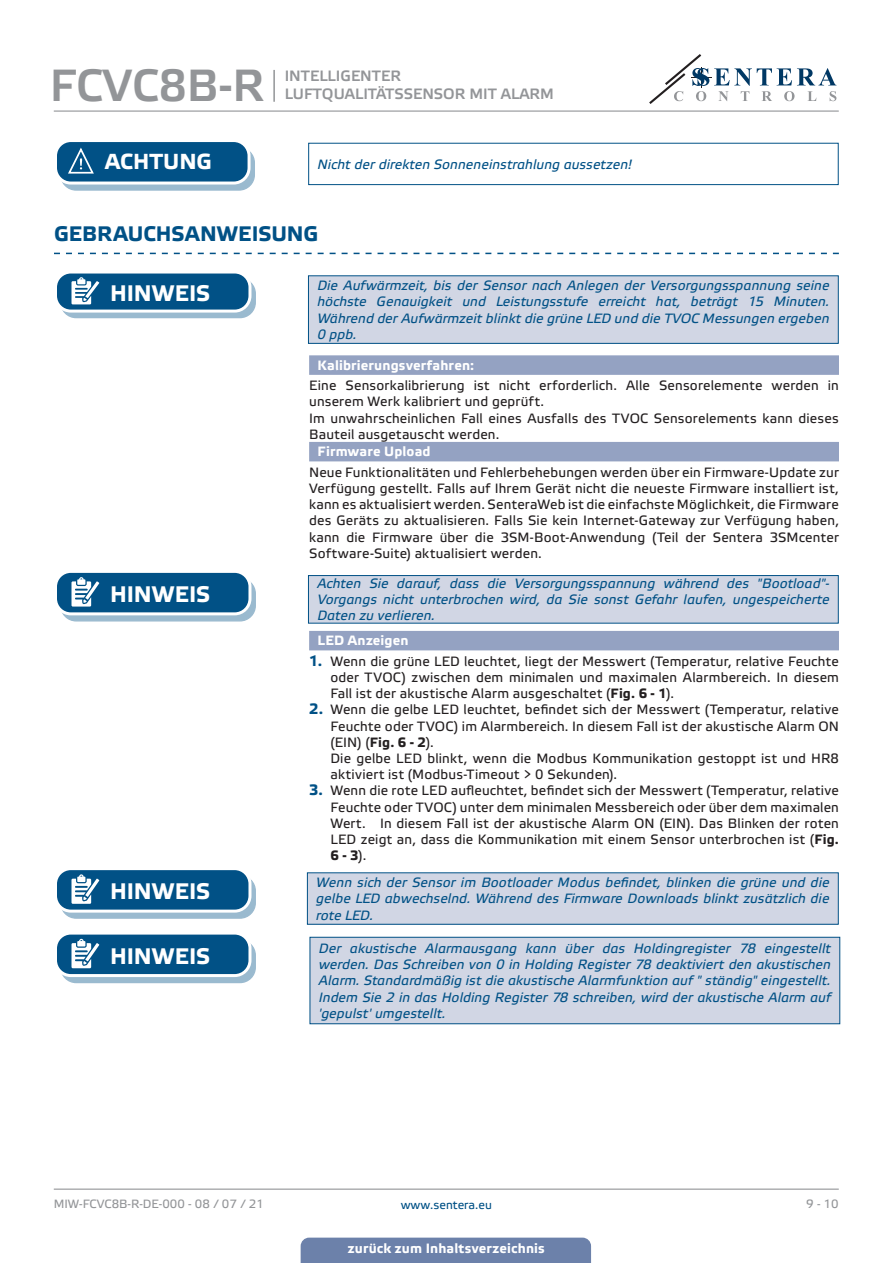
<style>
.page{position:relative;width:893px;height:1263px;background:#fff}
.page>*{position:absolute;margin:0;border:0;box-sizing:border-box;transform-origin:0 0}
.t1{font:45px "Etelka Medium Pro";color:#939598}
.t2{font:700 22.5px "Etelka Text Pro";color:#fff}
.t3{font:700 21.75px "Etelka Text Pro";color:#fff}
.t4{font:700 21px "Etelka Text Pro";letter-spacing:.005em;color:#015186}
.t5{font:15px/18px "Etelka Medium Pro";color:#939598}
.body{font:13.5px/16.2px "Etelka Text Pro";letter-spacing:.015em;color:#231f20;text-align:justify}
.attention{font:italic 13.5px/16.2px "Etelka Text Pro";letter-spacing:.01em;color:#015186;text-align:justify}
.body-2{font:italic 13.5px/16.2px "Etelka Text Pro";letter-spacing:.01em;color:#015186;text-align:justify}
.Numbering{font:13.5px/16.2px "Etelka Text Pro";letter-spacing:.015em;color:#231f20}
.Number-roman{font:700 13.5px "Etelka Text Pro";letter-spacing:.015em;color:#fff}
.t6{font:12px "Etelka Text Pro";color:#939598}
.t7{font:12px "Etelka Text Pro";color:#015186}
.s1{font-weight:700;font-size:15px;color:#015186}
.s2{font-weight:700}
</style>
<div class="page">
<hr style="left:54px;top:111px;width:785px;height:1px;background:#939598">
<hr style="left:54px;top:1188px;width:785px;height:2px;background:#939598">
<svg style="left:649px;top:54px;width:187px;height:50px"></svg>
<div style="left:301px;top:1237px;width:290px;height:26px;background:#6c81aa"></div>
<hr style="left:273px;top:70px;width:2px;height:32px;background:#939598">
<svg style="left:54px;top:253px;width:785px;height:1px"></svg>
<div style="left:309px;top:355px;width:530px;height:20px;background:#94a2c2"></div>
<div style="left:309px;top:442px;width:530px;height:19px;background:#94a2c2"></div>
<div style="left:309px;top:631px;width:530px;height:19px;background:#94a2c2"></div>
<div style="left:61px;top:148px;width:193px;height:42px;background:#9abacf;border-radius:15px"></div>
<div style="left:60px;top:147px;width:195px;height:44px;border:1px solid #015186;border-radius:15px"></div>
<div style="left:56px;top:141px;width:193px;height:42px;background:#015186;border-radius:15px"></div>
<div style="left:54px;top:139px;width:197px;height:46px;border:3px solid #fff;border-radius:15px"></div>
<svg style="left:67px;top:147px;width:37px;height:37px"></svg>
<div style="left:308px;top:143px;width:531px;height:42px;border:1px solid #015186"></div>
<div style="left:61px;top:278px;width:194px;height:40px;background:#9abacf;border-radius:15px"></div>
<div style="left:60px;top:278px;width:196px;height:40px;border:1px solid #015186;border-radius:15px"></div>
<div style="left:56px;top:272px;width:194px;height:39px;background:#015186;border-radius:15px"></div>
<div style="left:54px;top:270px;width:197px;height:43px;border:3px solid #fff;border-radius:15px"></div>
<svg style="left:71px;top:277px;width:34px;height:35px"></svg>
<div style="left:308px;top:276px;width:530px;height:67px;background:#d1d6e4"></div>
<div style="left:308px;top:275px;width:531px;height:69px;border:1px solid #015186"></div>
<svg style="left:61px;top:578px;width:194px;height:43px"></svg>
<div style="left:60px;top:578px;width:196px;height:43px;border:1px solid #015186;border-radius:15px"></div>
<div style="left:56px;top:571px;width:194px;height:43px;background:#015186;border-radius:15px"></div>
<div style="left:54px;top:570px;width:197px;height:45px;border:3px solid #fff;border-radius:15px"></div>
<svg style="left:71px;top:577px;width:34px;height:38px"></svg>
<div style="left:308px;top:575px;width:530px;height:48px;background:#d1d6e4"></div>
<div style="left:308px;top:575px;width:531px;height:48px;border:1px solid #015186"></div>
<svg style="left:61px;top:876px;width:194px;height:42px"></svg>
<div style="left:60px;top:875px;width:196px;height:44px;border:1px solid #015186;border-radius:15px"></div>
<div style="left:56px;top:869px;width:194px;height:42px;background:#015186;border-radius:15px"></div>
<div style="left:54px;top:867px;width:197px;height:45px;border:3px solid #fff;border-radius:15px"></div>
<svg style="left:71px;top:874px;width:34px;height:38px"></svg>
<div style="left:307px;top:873px;width:531px;height:51px;background:#d1d6e4"></div>
<div style="left:307px;top:872px;width:532px;height:53px;border:1px solid #015186"></div>
<div style="left:61px;top:940px;width:194px;height:42px;background:#9abacf;border-radius:15px"></div>
<div style="left:60px;top:939px;width:196px;height:44px;border:1px solid #015186;border-radius:15px"></div>
<div style="left:56px;top:933px;width:194px;height:42px;background:#015186;border-radius:15px"></div>
<div style="left:54px;top:931px;width:197px;height:46px;border:3px solid #fff;border-radius:15px"></div>
<svg style="left:71px;top:939px;width:34px;height:37px"></svg>
<div style="left:310px;top:937px;width:530px;height:87px;background:#d1d6e4"></div>
<div style="left:310px;top:937px;width:530px;height:87px;border:1px solid #015186"></div>
<h1 class="t1" style="left:50px;top:61px;width:216px">FCVC8B-R</h1>
<p class="t5" style="left:285px;top:67px;width:271px">INTELLIGENTER<br>LUFTQUALITÄTSSENSOR MIT ALARM</p>
<p class="t3" style="left:105px;top:150px;width:108px">ACHTUNG</p>
<p class="attention" style="left:318px;top:157px;width:316px">Nicht der direkten Sonneneinstrahlung aussetzen!</p>
<p class="t4" style="left:54px;top:222px;width:266px">GEBRAUCHSANWEISUNG</p>
<p class="t2" style="left:110px;top:281px;width:102px">HINWEIS</p>
<p class="attention" style="left:317px;top:278px;width:514px">Die Aufwärmzeit, bis der Sensor nach Anlegen der Versorgungsspannung seine höchste Genauigkeit und Leistungsstufe erreicht hat, beträgt 15 Minuten.<br>Während der Aufwärmzeit blinkt die grüne LED und die TVOC Messungen ergeben 0 ppb.</p>
<p class="Number-roman" style="left:318px;top:358px;width:158px">Kalibrierungsverfahren:</p>
<p class="body" style="left:309px;top:378px;width:531px">Eine Sensorkalibrierung ist nicht erforderlich. Alle Sensorelemente werden in unserem Werk kalibriert und geprüft.</p>
<p class="body" style="left:309px;top:411px;width:531px">Im unwahrscheinlichen Fall eines Ausfalls des TVOC Sensorelements kann dieses<br>Bauteil ausgetauscht werden.</p>
<p class="Number-roman" style="left:318px;top:444px;width:114px">Firmware Upload</p>
<p class="body" style="left:309px;top:465px;width:531px">Neue Funktionalitäten und Fehlerbehebungen werden über ein Firmware-Update zur Verfügung gestellt. Falls auf Ihrem Gerät nicht die neueste Firmware installiert ist, kann es aktualisiert werden. SenteraWeb ist die einfachste Möglichkeit, die Firmware des Geräts zu aktualisieren. Falls Sie kein Internet-Gateway zur Verfügung haben, kann die Firmware über die 3SM-Boot-Anwendung (Teil der Sentera 3SMcenter Software-Suite) aktualisiert werden.</p>
<p class="t2" style="left:110px;top:582px;width:102px">HINWEIS</p>
<p class="attention" style="left:317px;top:576px;width:514px">Achten Sie darauf, dass die Versorgungsspannung während des "Bootload"- Vorgangs nicht unterbrochen wird, da Sie sonst Gefahr laufen, ungespeicherte Daten zu verlieren.</p>
<p class="Number-roman" style="left:318px;top:633px;width:92px">LED Anzeigen</p>
<p class="body" style="left:330px;top:654px;width:510px;text-indent:-21px"><span class="s1">1.</span> Wenn die grüne LED leuchtet, liegt der Messwert (Temperatur, relative Feuchte oder TVOC) zwischen dem minimalen und maximalen Alarmbereich. In diesem Fall ist der akustische Alarm ausgeschaltet (<span class="s2">Fig. 6 - 1</span>).</p>
<p class="body" style="left:330px;top:702px;width:510px;text-indent:-21px"><span class="s1">2.</span> Wenn die gelbe LED leuchtet, befindet sich der Messwert (Temperatur, relative Feuchte oder TVOC) im Alarmbereich. In diesem Fall ist der akustische Alarm ON (EIN) (<span class="s2">Fig. 6 - 2</span>).</p>
<p class="Numbering" style="left:330px;top:751px;width:510px">Die gelbe LED blinkt, wenn die Modbus Kommunikation gestoppt ist und HR8 aktiviert ist (Modbus-Timeout &gt; 0 Sekunden).</p>
<p class="body" style="left:330px;top:783px;width:510px;text-indent:-21px"><span class="s1">3.</span> Wenn die rote LED aufleuchtet, befindet sich der Messwert (Temperatur, relative Feuchte oder TVOC) unter dem minimalen Messbereich oder über dem maximalen Wert. In diesem Fall ist der akustische Alarm ON (EIN). Das Blinken der roten LED zeigt an, dass die Kommunikation mit einem Sensor unterbrochen ist (<span class="s2">Fig.<br>6 - 3</span>).</p>
<p class="t2" style="left:110px;top:879px;width:102px">HINWEIS</p>
<p class="body-2" style="left:316px;top:875px;width:515px">Wenn sich der Sensor im Bootloader Modus befindet, blinken die grüne und die gelbe LED abwechselnd. Während des Firmware Downloads blinkt zusätzlich die rote LED.</p>
<p class="t2" style="left:110px;top:943px;width:102px">HINWEIS</p>
<p class="attention" style="left:319px;top:941px;width:514px">Der akustische Alarmausgang kann über das Holdingregister 78 eingestellt werden. Das Schreiben von 0 in Holding Register 78 deaktiviert den akustischen Alarm. Standardmäßig ist die akustische Alarmfunktion auf " ständig" eingestellt.<br>Indem Sie 2 in das Holding Register 78 schreiben, wird der akustische Alarm auf 'gepulst' umgestellt.</p>
<p class="t6" style="left:54px;top:1197px;width:212px">MIW-FCVC8B-R-DE-000 - 08 / 07 / 21</p>
<p class="t7" style="left:401px;top:1198px;width:93px">www.sentera.eu</p>
<p class="t6" style="left:806px;top:1197px;width:34px">9 - 10</p>
<p class="Number-roman" style="left:348px;top:1240px;width:198px">zurück zum Inhaltsverzeichnis</p>
</div>
